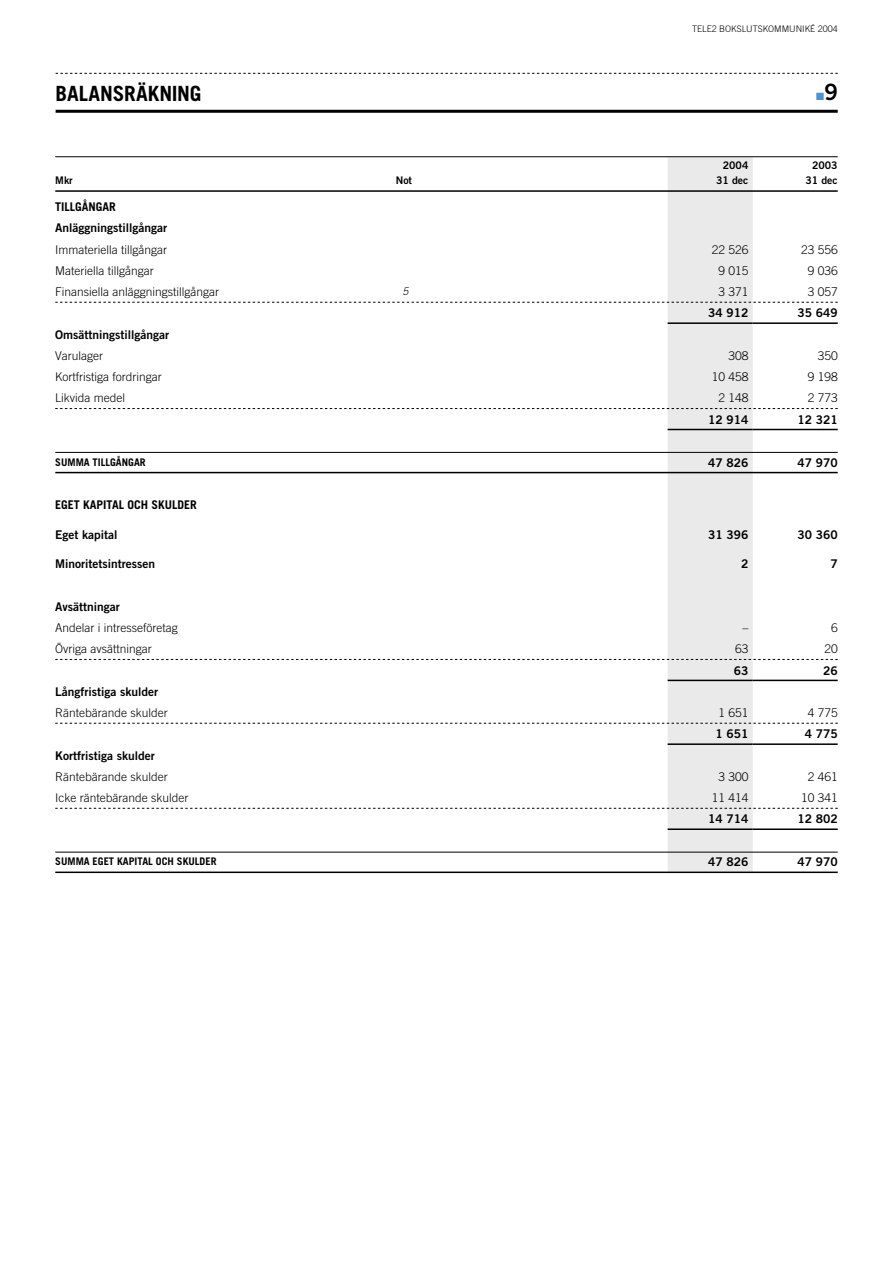
<style>
.page{position:relative;width:893px;height:1263px;background:#fff}
.page>*{position:absolute;margin:0;border:0;box-sizing:border-box;transform-origin:0 0}
.t1{font:22.5px "Trade Gothic Bold Two";color:#000}
.t2{font:700 21px "Trade Gothic";letter-spacing:-.005em;color:#000}
.t3{font:300 12px "Trade Gothic";color:#000}
.t4{font:12px "Trade Gothic Bold Two";color:#000}
.t5{font:700 12px "Trade Gothic";color:#000}
.t6{font:700 10.5px "Trade Gothic";color:#000}
.t7{font:10.5px "Trade Gothic Bold Two";color:#000}
.t8{font:italic 300 10.5px "Trade Gothic";color:#000}
.t9{font:300 9px "Trade Gothic";color:#000}
.s1{color:#4c93d2}
</style>
<div class="page">
<svg style="left:56px;top:73px;width:782px;height:1px"></svg>
<hr style="left:56px;top:110px;width:782px;height:3px;background:#000">
<div style="left:668px;top:157px;width:85px;height:714px;background:#eaeaea"></div>
<hr style="left:668px;top:828px;width:85px;height:2px;background:#000">
<hr style="left:753px;top:828px;width:85px;height:2px;background:#000">
<hr style="left:668px;top:429px;width:85px;height:1px;background:#000">
<hr style="left:753px;top:429px;width:85px;height:1px;background:#000">
<hr style="left:668px;top:322px;width:85px;height:2px;background:#000">
<hr style="left:753px;top:322px;width:85px;height:2px;background:#000">
<hr style="left:668px;top:680px;width:85px;height:1px;background:#000">
<hr style="left:753px;top:680px;width:85px;height:1px;background:#000">
<hr style="left:668px;top:743px;width:85px;height:2px;background:#000">
<hr style="left:753px;top:743px;width:85px;height:2px;background:#000">
<hr style="left:55px;top:156px;width:783px;height:1px;background:#000">
<hr style="left:55px;top:190px;width:783px;height:2px;background:#000">
<svg style="left:55px;top:302px;width:783px;height:1px"></svg>
<svg style="left:55px;top:408px;width:783px;height:1px"></svg>
<hr style="left:55px;top:452px;width:783px;height:1px;background:#000">
<hr style="left:55px;top:472px;width:783px;height:1px;background:#000">
<svg style="left:55px;top:659px;width:783px;height:1px"></svg>
<svg style="left:55px;top:723px;width:783px;height:1px"></svg>
<svg style="left:55px;top:808px;width:783px;height:1px"></svg>
<hr style="left:55px;top:852px;width:783px;height:1px;background:#000">
<hr style="left:55px;top:871px;width:783px;height:2px;background:#000">
<p class="t9" style="left:692px;top:24px;width:147px">TELE2 BOKSLUTSKOMMUNIKÉ 2004</p>
<h2 class="t2" style="left:56px;top:81px;width:147px">BALANSRÄKNING</h2>
<h1 class="t1" style="left:816px;top:78px;width:24px"><span class="s1">■</span> 9</h1>
<p class="t7" style="left:723px;top:159px;width:27px">2004</p>
<p class="t7" style="left:812px;top:159px;width:27px">2003</p>
<p class="t7" style="left:55px;top:174px;width:19px">Mkr</p>
<p class="t7" style="left:396px;top:174px;width:18px">Not</p>
<p class="t7" style="left:716px;top:174px;width:34px">31 dec</p>
<p class="t7" style="left:805px;top:174px;width:34px">31 dec</p>
<p class="t5" style="left:55px;top:199px;width:62px">TILLGÅNGAR</p>
<p class="t4" style="left:55px;top:221px;width:114px">Anläggningstillgångar</p>
<p class="t3" style="left:55px;top:242px;width:113px">Immateriella tillgångar</p>
<p class="t3" style="left:712px;top:242px;width:38px">22 526</p>
<p class="t3" style="left:801px;top:242px;width:38px">23 556</p>
<p class="t3" style="left:55px;top:263px;width:100px">Materiella tillgångar</p>
<p class="t3" style="left:718px;top:263px;width:32px">9 015</p>
<p class="t3" style="left:808px;top:263px;width:32px">9 036</p>
<p class="t3" style="left:55px;top:285px;width:166px">Finansiella anläggningstillgångar</p>
<p class="t8" style="left:402px;top:285px;width:7px">5</p>
<p class="t3" style="left:718px;top:285px;width:32px">3 371</p>
<p class="t3" style="left:808px;top:285px;width:32px">3 057</p>
<p class="t4" style="left:708px;top:306px;width:42px">34 912</p>
<p class="t4" style="left:797px;top:306px;width:42px">35 649</p>
<p class="t4" style="left:55px;top:327px;width:115px">Omsättningstillgångar</p>
<p class="t3" style="left:55px;top:348px;width:49px">Varulager</p>
<p class="t3" style="left:728px;top:348px;width:22px">308</p>
<p class="t3" style="left:818px;top:348px;width:22px">350</p>
<p class="t3" style="left:55px;top:370px;width:108px">Kortfristiga fordringar</p>
<p class="t3" style="left:712px;top:370px;width:38px">10 458</p>
<p class="t3" style="left:808px;top:370px;width:32px">9 198</p>
<p class="t3" style="left:55px;top:391px;width:71px">Likvida medel</p>
<p class="t3" style="left:718px;top:391px;width:32px">2 148</p>
<p class="t3" style="left:808px;top:391px;width:32px">2 773</p>
<p class="t4" style="left:708px;top:412px;width:42px">12 914</p>
<p class="t4" style="left:797px;top:412px;width:42px">12 321</p>
<p class="t6" style="left:55px;top:455px;width:92px">SUMMA TILLGÅNGAR</p>
<p class="t4" style="left:708px;top:455px;width:42px">47 826</p>
<p class="t4" style="left:797px;top:455px;width:42px">47 970</p>
<p class="t5" style="left:55px;top:497px;width:143px">EGET KAPITAL OCH SKULDER</p>
<p class="t4" style="left:55px;top:527px;width:64px">Eget kapital</p>
<p class="t4" style="left:708px;top:527px;width:42px">31 396</p>
<p class="t4" style="left:797px;top:527px;width:42px">30 360</p>
<p class="t4" style="left:55px;top:557px;width:101px">Minoritetsintressen</p>
<p class="t4" style="left:741px;top:557px;width:9px">2</p>
<p class="t4" style="left:830px;top:557px;width:9px">7</p>
<p class="t4" style="left:55px;top:599px;width:66px">Avsättningar</p>
<p class="t3" style="left:55px;top:621px;width:124px">Andelar i intresseföretag</p>
<p class="t3" style="left:742px;top:621px;width:7px">–</p>
<p class="t3" style="left:831px;top:621px;width:8px">6</p>
<p class="t3" style="left:55px;top:642px;width:98px">Övriga avsättningar</p>
<p class="t3" style="left:735px;top:642px;width:15px">63</p>
<p class="t3" style="left:824px;top:642px;width:15px">20</p>
<p class="t4" style="left:734px;top:663px;width:16px">63</p>
<p class="t4" style="left:823px;top:663px;width:16px">26</p>
<p class="t4" style="left:55px;top:684px;width:104px">Långfristiga skulder</p>
<p class="t3" style="left:55px;top:706px;width:114px">Räntebärande skulder</p>
<p class="t3" style="left:718px;top:706px;width:32px">1 651</p>
<p class="t3" style="left:808px;top:706px;width:32px">4 775</p>
<p class="t4" style="left:715px;top:727px;width:34px">1 651</p>
<p class="t4" style="left:805px;top:727px;width:34px">4 775</p>
<p class="t4" style="left:55px;top:748px;width:101px">Kortfristiga skulder</p>
<p class="t3" style="left:55px;top:769px;width:114px">Räntebärande skulder</p>
<p class="t3" style="left:718px;top:769px;width:32px">3 300</p>
<p class="t3" style="left:808px;top:769px;width:32px">2 461</p>
<p class="t3" style="left:55px;top:791px;width:135px">Icke räntebärande skulder</p>
<p class="t3" style="left:712px;top:791px;width:38px">11 414</p>
<p class="t3" style="left:801px;top:791px;width:38px">10 341</p>
<p class="t4" style="left:708px;top:812px;width:42px">14 714</p>
<p class="t4" style="left:797px;top:812px;width:42px">12 802</p>
<p class="t6" style="left:55px;top:855px;width:163px">SUMMA EGET KAPITAL OCH SKULDER</p>
<p class="t4" style="left:708px;top:854px;width:42px">47 826</p>
<p class="t4" style="left:797px;top:854px;width:42px">47 970</p>
</div>
